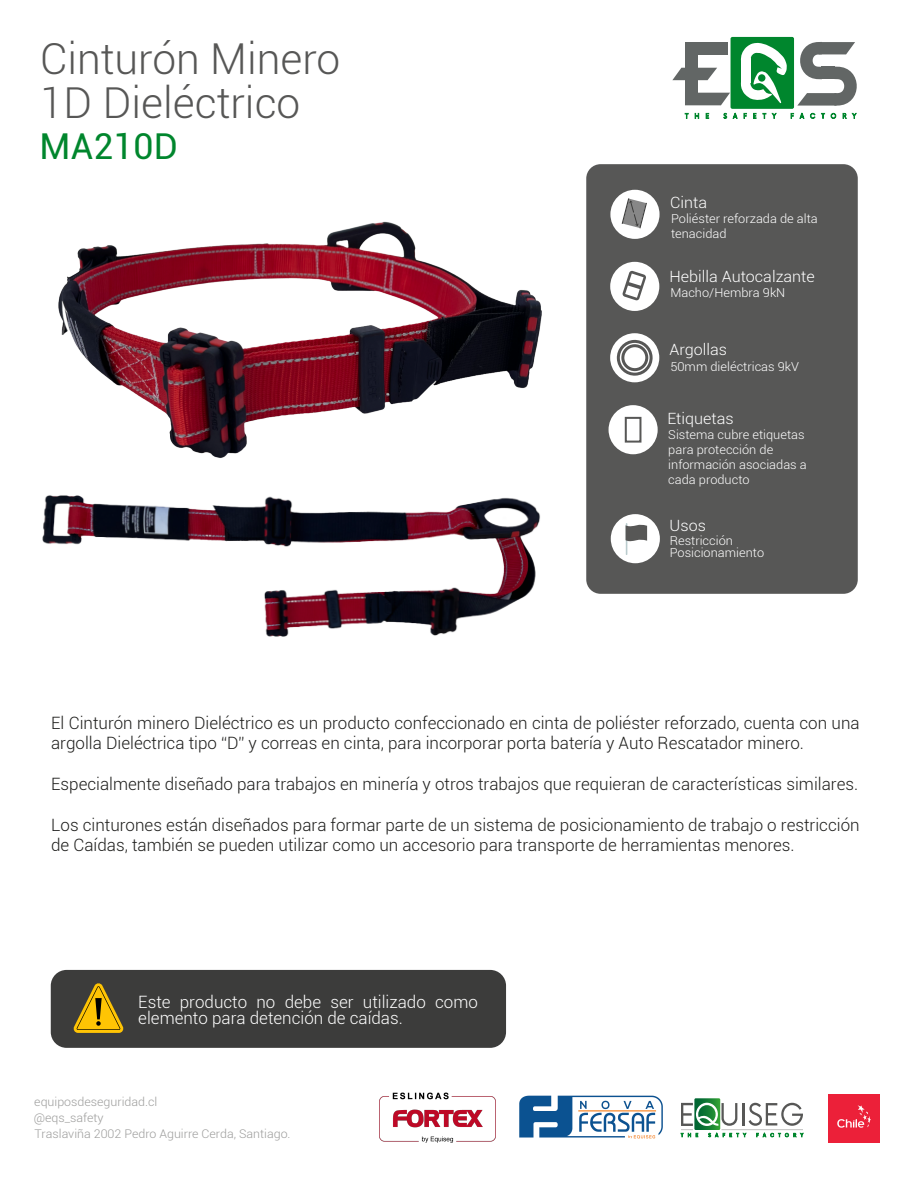
<style>
.page{position:relative;width:918px;height:1188px;background:#fff}
.page>*{position:absolute;margin:0;border:0;box-sizing:border-box;transform-origin:0 0}
.t1{font:300 42.6px/43.5px "Roboto";color:#575756}
.t2{font:35.7px "Roboto";color:#00862d}
.t3{font:300 16.95px/20.4px "Roboto";color:#1d1d1b}
.t4{font:300 16.95px/16.5px "Roboto";color:#fff}
.t5{font:300 15.45px "Roboto";color:#fff;scale:1.04 1}
.t6{font:300 12.3px/14.7px "Roboto";color:#fff;scale:1.04 1}
.t7{font:300 12px/16.2px "Roboto";color:#9d9d9c;scale:1.04 1}
</style>
<div class="page">
<div style="left:731px;top:37px;width:63px;height:72px;background:#00862d;border-radius:2px"></div>
<svg style="left:672px;top:39px;width:185px;height:80px"></svg>
<div style="left:586px;top:164px;width:272px;height:430px;background:#575756;border-radius:14px"></div>
<div style="left:610px;top:190px;width:50px;height:49px;background:#fff;border-radius:50%"></div>
<svg style="left:622px;top:198px;width:25px;height:30px"></svg>
<div style="left:610px;top:333px;width:49px;height:49px;background:#fff;border-radius:50%"></div>
<div style="left:610px;top:262px;width:49px;height:49px;background:#fff;border-radius:50%"></div>
<svg style="left:615px;top:338px;width:39px;height:40px"></svg>
<svg style="left:622px;top:271px;width:24px;height:30px"></svg>
<div style="left:609px;top:405px;width:49px;height:49px;background:#fff;border-radius:50%"></div>
<div style="left:625px;top:417px;width:16px;height:26px;border:2px solid #575756"></div>
<img style="left:828px;top:1095px;width:51px;height:48px">
<svg style="left:681px;top:1098px;width:122px;height:39px"></svg>
<img style="left:379px;top:1092px;width:117px;height:51px">
<img style="left:519px;top:1095px;width:144px;height:44px">
<div style="left:611px;top:514px;width:49px;height:49px;background:#fff;border-radius:50%"></div>
<hr style="left:626px;top:523px;width:1px;height:32px;background:#baccce">
<svg style="left:626px;top:523px;width:21px;height:18px"></svg>
<div style="left:51px;top:970px;width:455px;height:78px;background:#3c3c3b;border-radius:16px"></div>
<svg style="left:73px;top:983px;width:51px;height:50px"></svg>
<img style="left:58px;top:221px;width:484px;height:235px">
<img style="left:42px;top:456px;width:498px;height:181px">
<h1 class="t1" style="left:40px;top:36px;width:302px">Cinturón Minero<br>1D Dieléctrico</h1>
<h2 class="t2" style="left:40px;top:121px;width:140px">MA210D</h2>
<p class="t5" style="left:670px;top:192px;width:37px">Cinta</p>
<p class="t6" style="left:671px;top:211px;width:143px">Poliéster reforzada de alta tenacidad</p>
<p class="t5" style="left:669px;top:266px;width:141px">Hebilla Autocalzante</p>
<p class="t6" style="left:670px;top:285px;width:112px">Macho/Hembra 9kN</p>
<p class="t5" style="left:670px;top:339px;width:57px">Argollas</p>
<p class="t6" style="left:670px;top:359px;width:125px">50mm dieléctricas 9kV</p>
<p class="t5" style="left:667px;top:408px;width:65px">Etiquetas</p>
<p class="t6" style="left:668px;top:427px;width:135px">Sistema cubre etiquetas para protección de información asociadas a cada producto</p>
<p class="t5" style="left:670px;top:515px;width:36px">Usos</p>
<p class="t6" style="left:670px;top:534px;width:92px;line-height:12px">Restricción<br>Posicionamiento</p>
<p class="t3" style="left:51px;top:712px;width:810px">El Cinturón minero Dieléctrico es un producto confeccionado en cinta de poliéster reforzado, cuenta con una argolla Dieléctrica tipo “D” y correas en cinta, para incorporar porta batería y Auto Rescatador minero.</p>
<p class="t3" style="left:51px;top:773px;width:808px">Especialmente diseñado para trabajos en minería y otros trabajos que requieran de características similares.</p>
<p class="t3" style="left:51px;top:814px;width:810px">Los cinturones están diseñados para formar parte de un sistema de posicionamiento de trabajo o restricción de Caídas, también se pueden utilizar como un accesorio para transporte de herramientas menores.</p>
<p class="t4" style="left:138px;top:993px;width:341px">Este producto no debe ser utilizado como elemento para detención de caídas.</p>
<p class="t7" style="left:34px;top:1093px;width:248px">equiposdeseguridad.cl<br>@eqs_safety<br>Traslaviña 2002 Pedro Aguirre Cerda, Santiago.</p>
</div>
